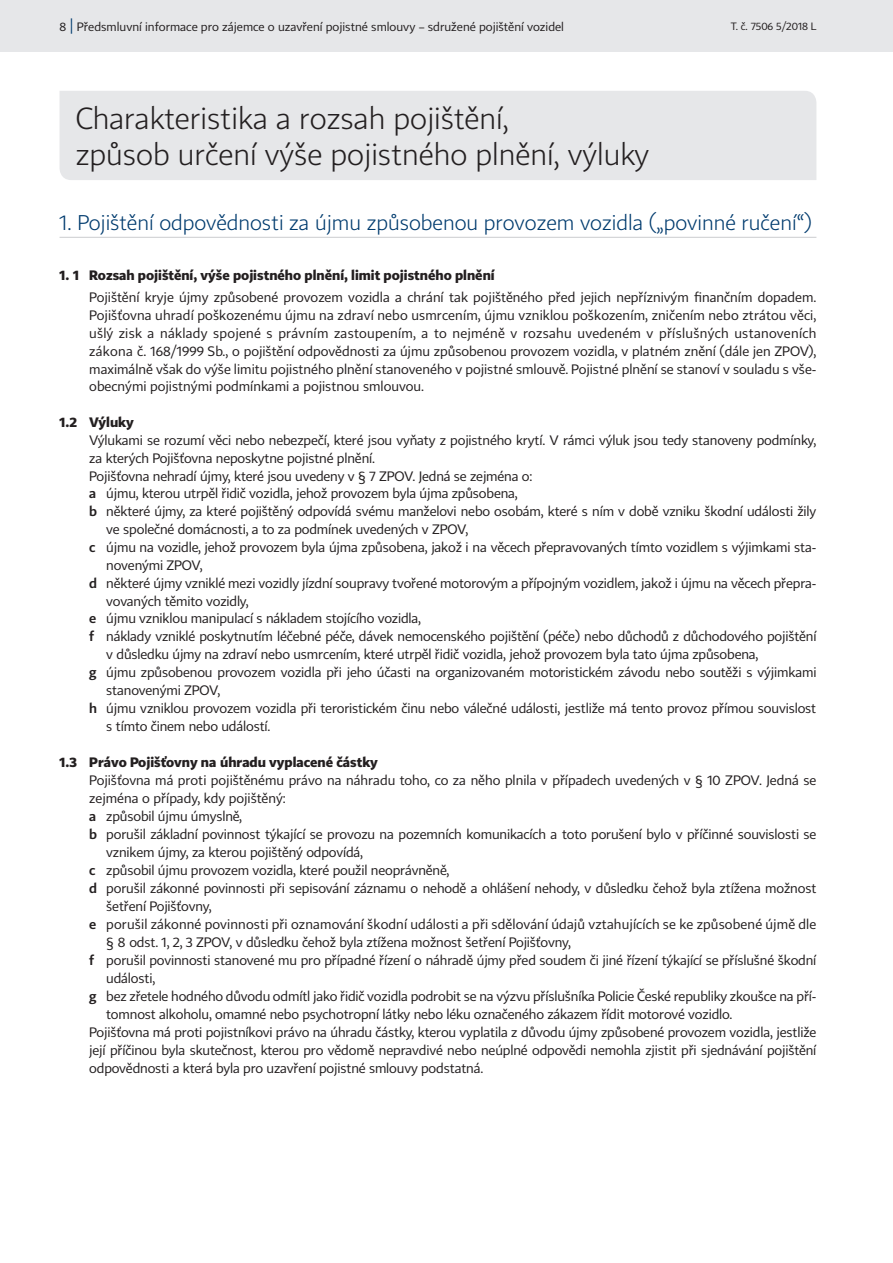
<style>
.page{position:relative;width:893px;height:1263px;background:#fff}
.page>*{position:absolute;margin:0;border:0;box-sizing:border-box;transform-origin:0 0}
.t1{font:30px/36px "CP Light";color:#231f20}
.t2{font:21px "CP Light";color:#003b6e}
.t3{font:13.5px/17.9px "CP";letter-spacing:-.01em;color:#231f20;text-align:justify}
.t4{font:700 13.5px "CP";color:#231f20}
.t5{font:13.5px "CP";letter-spacing:.01em;color:#231f20}
.t6{font:12px "CP";color:#231f20}
.t7{font:10.5px "CP";color:#231f20}
.s1{font-size:15px;color:#003b6e}
.s2{font-family:"CP Light";font-weight:700}
</style>
<div class="page">
<hr style="left:60px;top:237px;width:756px;height:1px;background:#d1d2d4">
<div style="left:60px;top:91px;width:756px;height:89px;background:#e6e7e9"></div>
<div style="left:0;top:0;width:893px;height:51px;background:#e6e7e9"></div>
<p class="t6" style="left:60px;top:20px;width:506px">8 <span class="s1">|</span> Předsmluvní informace pro zájemce o uzavření pojistné smlouvy – sdružené pojištění vozidel</p>
<p class="t7" style="left:731px;top:20px;width:87px">T. č. 7506 5/2018 L</p>
<h1 class="t1" style="left:76px;top:101px;width:575px">Charakteristika a rozsah pojištění,<br>způsob určení výše pojistného plnění, výluky</h1>
<h2 class="t2" style="left:60px;top:210px;width:754px">1. Pojištění odpovědnosti za újmu způsobenou provozem vozidla („povinné ručení“)</h2>
<p class="t4" style="left:60px;top:267px;width:437px">1. 1 Rozsah pojištění, výše pojistného plnění, limit pojistného plnění</p>
<p class="t3" style="left:89px;top:288px;width:729px">Pojištění kryje újmy způsobené provozem vozidla a chrání tak pojištěného před jejich nepříznivým finančním dopadem.<br>Pojišťovna uhradí poškozenému újmu na zdraví nebo usmrcením, újmu vzniklou poškozením, zničením nebo ztrátou věci, ušlý zisk a náklady spojené s právním zastoupením, a to nejméně v rozsahu uvedeném v příslušných ustanoveních zákona č. 168/1999 Sb., o pojištění odpovědnosti za újmu způsobenou provozem vozidla, v platném znění (dále jen ZPOV), maximálně však do výše limitu pojistného plnění stanoveného v pojistné smlouvě. Pojistné plnění se stanoví v souladu s vše&shy;obecnými pojistnými podmínkami a pojistnou smlouvou.</p>
<p class="t4" style="left:60px;top:414px;width:76px">1.2 Výluky</p>
<p class="t3" style="left:89px;top:431px;width:729px">Výlukami se rozumí věci nebo nebezpečí, které jsou vyňaty z pojistného krytí. V rámci výluk jsou tedy stanoveny podmínky,</p>
<p class="t3" style="left:89px;top:449px;width:287px">za kterých Pojišťovna neposkytne pojistné plnění.</p>
<p class="t3" style="left:89px;top:467px;width:445px">Pojišťovna nehradí újmy, které jsou uvedeny v § 7 ZPOV. Jedná se zejména o:</p>
<p class="t3" style="left:89px;top:485px;width:430px"><span class="s2">a</span> újmu, kterou utrpěl řidič vozidla, jehož provozem byla újma způsobena,</p>
<p class="t3" style="left:89px;top:502px;width:729px"><span class="s2">b</span> některé újmy, za které pojištěný odpovídá svému manželovi nebo osobám, které s ním v době vzniku škodní události žily</p>
<p class="t3" style="left:106px;top:520px;width:364px">ve společné domácnosti, a to za podmínek uvedených v ZPOV,</p>
<p class="t3" style="left:89px;top:538px;width:729px"><span class="s2">c</span> újmu na vozidle, jehož provozem byla újma způsobena, jakož i na věcech přepravovaných tímto vozidlem s výjimkami sta-</p>
<p class="t3" style="left:106px;top:556px;width:98px">novenými ZPOV,</p>
<p class="t3" style="left:89px;top:574px;width:729px"><span class="s2">d</span> některé újmy vzniklé mezi vozidly jízdní soupravy tvořené motorovým a přípojným vozidlem, jakož i újmu na věcech přepra-</p>
<p class="t3" style="left:106px;top:592px;width:144px">vovaných těmito vozidly,</p>
<p class="t3" style="left:89px;top:610px;width:333px"><span class="s2">e</span> újmu vzniklou manipulací s nákladem stojícího vozidla,</p>
<p class="t3" style="left:89px;top:627px;width:729px"><span class="s2">f</span> náklady vzniklé poskytnutím léčebné péče, dávek nemocenského pojištění (péče) nebo důchodů z důchodového pojištění</p>
<p class="t3" style="left:106px;top:645px;width:654px">v důsledku újmy na zdraví nebo usmrcením, které utrpěl řidič vozidla, jehož provozem byla tato újma způsobena,</p>
<p class="t3" style="left:89px;top:663px;width:729px"><span class="s2">g</span> újmu způsobenou provozem vozidla při jeho účasti na organizovaném motoristickém závodu nebo soutěži s výjimkami</p>
<p class="t3" style="left:106px;top:681px;width:116px">stanovenými ZPOV,</p>
<p class="t3" style="left:89px;top:699px;width:729px"><span class="s2">h</span> újmu vzniklou provozem vozidla při teroristickém činu nebo válečné události, jestliže má tento provoz přímou souvislost</p>
<p class="t3" style="left:106px;top:717px;width:166px">s tímto činem nebo událostí.</p>
<p class="t4" style="left:60px;top:753px;width:320px">1.3 Právo Pojišťovny na úhradu vyplacené částky</p>
<p class="t3" style="left:89px;top:771px;width:729px">Pojišťovna má proti pojištěnému právo na náhradu toho, co za něho plnila v případech uvedených v § 10 ZPOV. Jedná se</p>
<p class="t3" style="left:89px;top:789px;width:198px">zejména o případy, kdy pojištěný:</p>
<p class="t3" style="left:89px;top:807px;width:154px"><span class="s2">a</span> způsobil újmu úmyslně,</p>
<p class="t3" style="left:89px;top:825px;width:729px"><span class="s2">b</span> porušil základní povinnost týkající se provozu na pozemních komunikacích a toto porušení bylo v příčinné souvislosti se</p>
<p class="t3" style="left:106px;top:843px;width:258px">vznikem újmy, za kterou pojištěný odpovídá,</p>
<p class="t3" style="left:89px;top:861px;width:362px"><span class="s2">c</span> způsobil újmu provozem vozidla, které použil neoprávněně,</p>
<p class="t3" style="left:89px;top:879px;width:729px"><span class="s2">d</span> porušil zákonné povinnosti při sepisování záznamu o nehodě a ohlášení nehody, v důsledku čehož byla ztížena možnost</p>
<p class="t3" style="left:106px;top:897px;width:107px">šetření Pojišťovny,</p>
<p class="t5" style="left:89px;top:916px;width:729px"><span class="s2">e</span> porušil zákonné povinnosti při oznamování škodní události a při sdělování údajů vztahujících se ke způsobené újmě dle</p>
<p class="t3" style="left:106px;top:933px;width:466px">§ 8 odst. 1, 2, 3 ZPOV, v důsledku čehož byla ztížena možnost šetření Pojišťovny,</p>
<p class="t3" style="left:89px;top:951px;width:729px"><span class="s2">f</span> porušil povinnosti stanovené mu pro případné řízení o náhradě újmy před soudem či jiné řízení týkající se příslušné škodní</p>
<p class="t3" style="left:106px;top:969px;width:51px">události,</p>
<p class="t3" style="left:89px;top:987px;width:729px"><span class="s2">g</span> bez zřetele hodného důvodu odmítl jako řidič vozidla podrobit se na výzvu příslušníka Policie České republiky zkoušce na pří-</p>
<p class="t3" style="left:106px;top:1005px;width:627px">tomnost alkoholu, omamné nebo psychotropní látky nebo léku označeného zákazem řídit motorové vozidlo.</p>
<p class="t3" style="left:89px;top:1023px;width:729px">Pojišťovna má proti pojistníkovi právo na úhradu částky, kterou vyplatila z důvodu újmy způsobené provozem vozidla, jestliže</p>
<p class="t3" style="left:89px;top:1041px;width:729px">její příčinou byla skutečnost, kterou pro vědomě nepravdivé nebo neúplné odpovědi nemohla zjistit při sjednávání pojištění</p>
<p class="t3" style="left:89px;top:1059px;width:396px">odpovědnosti a která byla pro uzavření pojistné smlouvy podstatná.</p>
</div>
